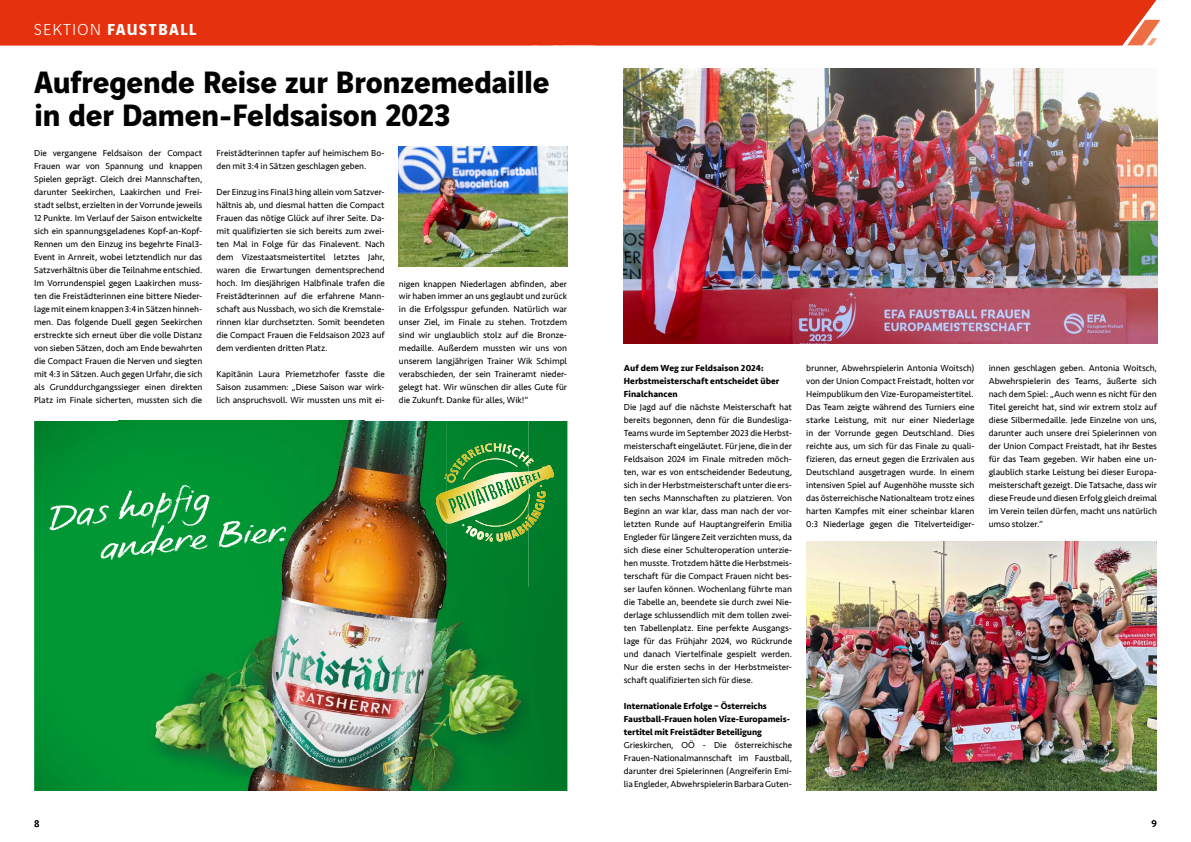
<style>
.page{position:relative;width:1191px;height:842px;background:#fff}
.page>*{position:absolute;margin:0;border:0;box-sizing:border-box;transform-origin:0 0}
.t1{font:700 33px/33px "Vinci Sans";letter-spacing:-.01em;color:#020103}
.t2{font:700 17px "Vinci Sans";letter-spacing:.07em;color:#fff}
.t3{font:10px "Seravek";color:#000}
.t4{font:9px/13px "Seravek";letter-spacing:-.005em;color:#000;text-align:justify}
.t5{font:700 9px/13px "Seravek";color:#000}
.s1{font-weight:300}
</style>
<div class="page">
<div style="left:0;top:0;width:1156px;height:45px;background:#e6310e"></div>
<img style="left:624px;top:68px;width:533px;height:276px">
<img style="left:806px;top:541px;width:350px;height:250px">
<img style="left:399px;top:147px;width:168px;height:120px">
<img style="left:34px;top:421px;width:533px;height:370px">
<img style="left:119px;top:421px;width:328px;height:81px">
<img style="left:446px;top:421px;width:82px;height:70px">
<img style="left:119px;top:502px;width:409px;height:289px">
<svg style="left:49px;top:485px;width:237px;height:75px;background:#21a34e"></svg>
<img style="left:467px;top:443px;width:62px;height:19px">
<img style="left:438px;top:499px;width:10px;height:21px">
<svg style="left:34px;top:421px;width:4px;height:5px"></svg>
<h2 class="t2" style="left:34px;top:16px;width:164px"><span class="s1">SEKTION</span> FAUSTBALL</h2>
<h1 class="t1" style="left:34px;top:63px;width:517px">Aufregende Reise zur Bronzemedaille in der Damen-Feldsaison 2023</h1>
<p class="t4" style="left:34px;top:146px;width:170px">Die vergangene Feldsaison der Compact Frauen war von Spannung und knappen Spielen geprägt. Gleich drei Mannschaften, darunter Seekirchen, Laakirchen und Frei&shy;stadt selbst, erzielten in der Vorrunde jeweils 12 Punkte. Im Verlauf der Saison entwickelte sich ein spannungsgeladenes Kopf-an-Kopf-Rennen um den Einzug ins begehrte Final3- Event in Arnreit, wobei letztendlich nur das Satzverhältnis über die Teilnahme entschied.<br>Im Vorrundenspiel gegen Laakirchen muss&shy;ten die Freistädterinnen eine bittere Nieder&shy;lage mit einem knappen 3:4 in Sätzen hinneh&shy;men. Das folgende Duell gegen Seekirchen erstreckte sich erneut über die volle Distanz von sieben Sätzen, doch am Ende bewahrten die Compact Frauen die Nerven und siegten mit 4:3 in Sätzen. Auch gegen Urfahr, die sich als Grunddurchgangssieger einen direkten Platz im Finale sicherten, mussten sich die</p>
<p class="t4" style="left:216px;top:146px;width:170px">Freistädterinnen tapfer auf heimischem Bo&shy;den mit 3:4 in Sätzen geschlagen geben.</p>
<p class="t4" style="left:216px;top:185px;width:170px">Der Einzug ins Final3 hing allein vom Satzver&shy;hältnis ab, und diesmal hatten die Compact Frauen das nötige Glück auf ihrer Seite. Da&shy;mit qualifizierten sie sich bereits zum zwei&shy;ten Mal in Folge für das Finalevent. Nach dem Vizestaatsmeistertitel letztes Jahr, waren die Erwartungen dementsprechend hoch. Im diesjährigen Halbfinale trafen die Freistädterinnen auf die erfahrene Mann&shy;schaft aus Nussbach, wo sich die Kremstale&shy;rinnen klar durchsetzten. Somit beendeten die Compact Frauen die Feldsaison 2023 auf dem verdienten dritten Platz.</p>
<p class="t4" style="left:216px;top:367px;width:170px">Kapitänin Laura Priemetzhofer fasste die Saison zusammen: „Diese Saison war wirk&shy;lich anspruchsvoll. Wir mussten uns mit ei-</p>
<p class="t4" style="left:399px;top:277px;width:170px">nigen knappen Niederlagen abfinden, aber wir haben immer an uns geglaubt und zurück in die Erfolgsspur gefunden. Natürlich war unser Ziel, im Finale zu stehen. Trotzdem sind wir unglaublich stolz auf die Bronze&shy;medaille. Außerdem mussten wir uns von unserem langjährigen Trainer Wik Schimpl verabschieden, der sein Traineramt nieder&shy;gelegt hat. Wir wünschen dir alles Gute für die Zukunft. Danke für alles, Wik!“</p>
<p class="t5" style="left:624px;top:362px;width:157px">Auf dem Weg zur Feldsaison 2024:<br>Herbstmeisterschaft entscheidet über<br>Finalchancen</p>
<p class="t4" style="left:624px;top:401px;width:170px">Die Jagd auf die nächste Meisterschaft hat bereits begonnen, denn für die Bundesliga-Teams wurde im September 2023 die Herbst&shy;meisterschaft eingeläutet. Für jene, die in der Feldsaison 2024 im Finale mitreden möch&shy;ten, war es von entscheidender Bedeutung, sich in der Herbstmeisterschaft unter die ers&shy;ten sechs Mannschaften zu platzieren. Von Beginn an war klar, dass man nach der vor&shy;letzten Runde auf Hauptangreiferin Emilia Engleder für längere Zeit verzichten muss, da sich diese einer Schulteroperation unterzie&shy;hen musste. Trotzdem hätte die Herbstmeis&shy;terschaft für die Compact Frauen nicht bes&shy;ser laufen können. Wochenlang führte man die Tabelle an, beendete sie durch zwei Nie&shy;derlage schlussendlich mit dem tollen zwei&shy;ten Tabellenplatz. Eine perfekte Ausgangs&shy;lage für das Frühjahr 2024, wo Rückrunde und danach Viertelfinale gespielt werden.<br>Nur die ersten sechs in der Herbstmeister&shy;schaft qualifizierten sich für diese.</p>
<p class="t5" style="left:624px;top:699px;width:168px">Internationale Erfolge – Österreichs<br>Faustball-Frauen holen Vize-Europameis&shy;tertitel mit Freistädter Beteiligung</p>
<p class="t4" style="left:624px;top:739px;width:170px">Grieskirchen, OÖ - Die österreichische Frauen-Nationalmannschaft im Faustball, darunter drei Spielerinnen (Angreiferin Emi&shy;lia Engleder, Abwehrspielerin Barbara Guten-</p>
<p class="t4" style="left:806px;top:362px;width:170px">brunner, Abwehrspielerin Antonia Woitsch) von der Union Compact Freistadt, holten vor Heimpublikum den Vize-Europameistertitel.<br>Das Team zeigte während des Turniers eine starke Leistung, mit nur einer Niederlage in der Vorrunde gegen Deutschland. Dies reichte aus, um sich für das Finale zu quali&shy;fizieren, das erneut gegen die Erzrivalen aus Deutschland ausgetragen wurde. In einem intensiven Spiel auf Augenhöhe musste sich das österreichische Nationalteam trotz eines harten Kampfes mit einer scheinbar klaren 0:3 Niederlage gegen die Titelverteidiger-</p>
<p class="t4" style="left:988px;top:361px;width:170px">innen geschlagen geben. Antonia Woitsch, Abwehrspielerin des Teams, äußerte sich nach dem Spiel: „Auch wenn es nicht für den Titel gereicht hat, sind wir extrem stolz auf diese Silbermedaille. Jede Einzelne von uns, darunter auch unsere drei Spielerinnen von der Union Compact Freistadt, hat ihr Bestes für das Team gegeben. Wir haben eine un&shy;glaublich starke Leistung bei dieser Europa&shy;meisterschaft gezeigt. Die Tatsache, dass wir diese Freude und diesen Erfolg gleich dreimal im Verein teilen dürfen, macht uns natürlich umso stolzer.“</p>
<p class="t3" style="left:34px;top:816px;width:7px">8</p>
<p class="t3" style="left:1151px;top:816px;width:7px">9</p>
</div>
